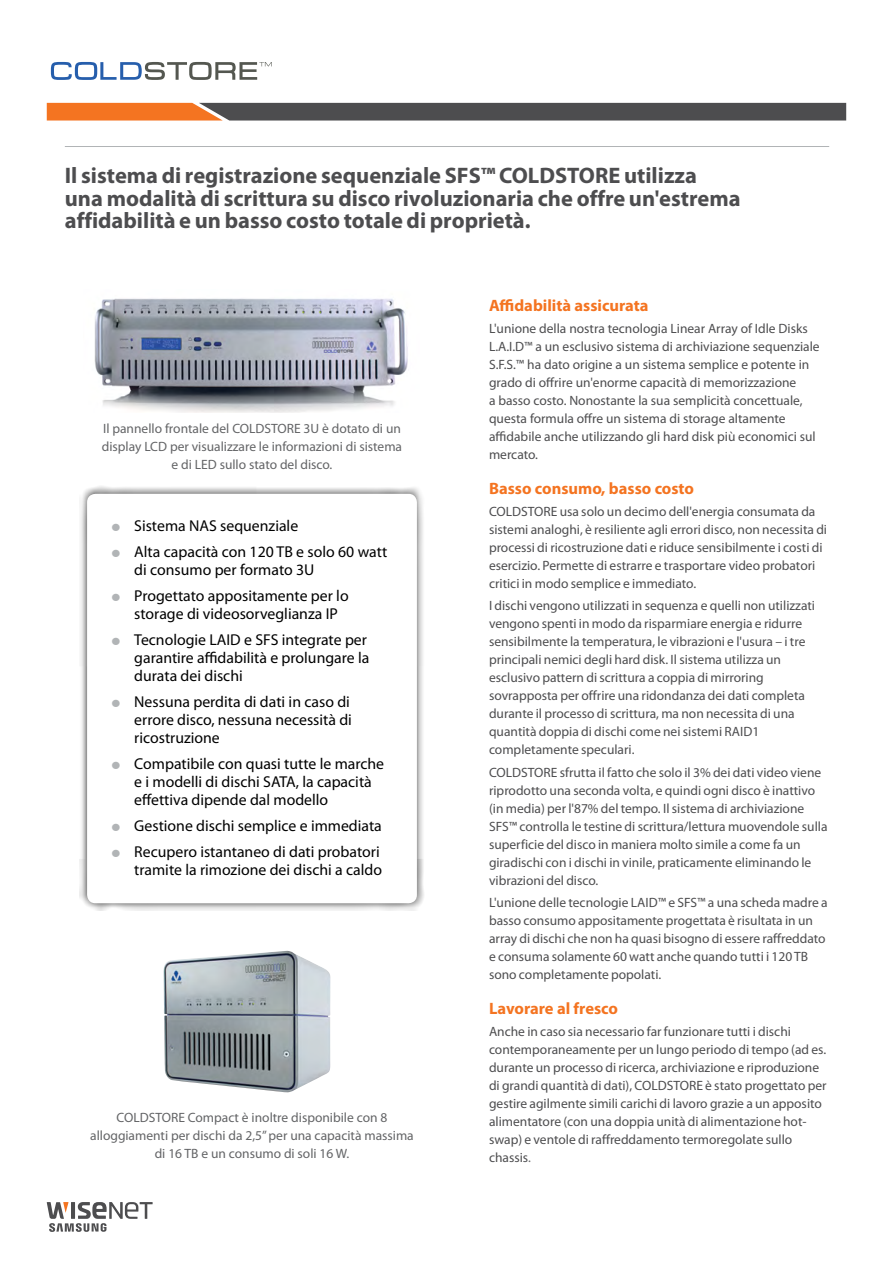
<style>
.page{position:relative;width:893px;height:1263px;background:#fff}
.page>*{position:absolute;margin:0;border:0;box-sizing:border-box;transform-origin:0 0}
.t1{font:700 22.5px/22.5px "Myriad Pro";color:#4d4d4f}
.t2{font:700 16.5px "Myriad Pro";color:#f47421}
.t3{font:15.75px/18px "Myriad Pro";color:#000}
.t4{font:13.5px/18px "Myriad Pro";color:#4d4d4f}
.t5{font:13.5px/18px "Myriad Pro";color:#636466;text-align:center}
.s1{color:#b1b4b6}
.s2{color:#6d6e71}
</style>
<div class="page">
<svg style="left:47px;top:1202px;width:106px;height:30px"></svg>
<svg style="left:47px;top:103px;width:799px;height:18px;background:#735a4b"></svg>
<img style="left:163px;top:951px;width:167px;height:141px">
<hr style="left:65px;top:146px;width:764px;height:1px;background:#b1b4b6">
<img style="left:94px;top:298px;width:314px;height:115px">
<div style="left:79px;top:486px;width:346px;height:425px;background:#000;opacity:.75"></div>
<div style="left:87px;top:494px;width:330px;height:409px;background:#fff;border-radius:9px"></div>
<svg style="left:51px;top:62px;width:221px;height:18px"></svg>
<h1 class="t1" style="left:65px;top:164px;width:677px">Il sistema di registrazione sequenziale SFS™ COLDSTORE utilizza una modalità di scrittura su disco rivoluzionaria che offre un'estrema affidabilità e un basso costo totale di proprietà.</h1>
<p class="t5" style="left:102px;top:419px;width:302px">Il pannello frontale del COLDSTORE 3U è dotato di un display LCD per visualizzare le informazioni di sistema e di LED sullo stato del disco.</p>
<p class="t3" style="left:112px;top:516px;width:188px"><span class="s1">●</span> Sistema NAS sequenziale</p>
<p class="t3" style="left:134px;top:542px;width:254px;text-indent:-23px"><span class="s1">●</span> Alta capacità con 120 TB e solo 60 watt di consumo per formato 3U</p>
<p class="t3" style="left:134px;top:586px;width:216px;text-indent:-23px"><span class="s1">●</span> Progettato appositamente per lo storage di videosorveglianza IP</p>
<p class="t3" style="left:134px;top:630px;width:237px;text-indent:-23px"><span class="s1">●</span> Tecnologie LAID e SFS integrate per garantire affidabilità e prolungare la durata dei dischi</p>
<p class="t3" style="left:134px;top:692px;width:219px;text-indent:-23px"><span class="s1">●</span> Nessuna perdita di dati in caso di errore disco, nessuna necessità di ricostruzione</p>
<p class="t3" style="left:134px;top:754px;width:251px;text-indent:-23px"><span class="s1">●</span> Compatibile con quasi tutte le marche e i modelli di dischi SATA, la capacità effettiva dipende dal modello</p>
<p class="t3" style="left:112px;top:816px;width:272px"><span class="s1">●</span> Gestione dischi semplice e immediata</p>
<p class="t3" style="left:112px;top:842px;width:272px;text-align:right"><span class="s1">●</span> Recupero istantaneo di dati probatori tramite la rimozione dei dischi a caldo</p>
<p class="t5" style="left:90px;top:1108px;width:325px">COLDSTORE Compact è inoltre disponibile con 8 alloggiamenti per dischi da 2,5” per una capacità massima di 16 TB e un consumo di soli 16 W.</p>
<p class="t2" style="left:489px;top:294px;width:161px">Affidabilità assicurata</p>
<p class="t4" style="left:489px;top:319px;width:332px">L'unione della nostra tecnologia Linear Array of Idle Disks L.A.I.D™ a un esclusivo sistema di archiviazione sequenziale S.F.S.™ ha dato origine a un sistema semplice e potente in grado di offrire un'enorme capacità di memorizzazione<br>a basso costo. Nonostante la sua semplicità concettuale, questa formula offre un sistema di storage altamente affidabile anche utilizzando gli hard disk più economici sul mercato.</p>
<p class="t2" style="left:489px;top:477px;width:207px">Basso consumo, basso costo</p>
<p class="t4" style="left:489px;top:502px;width:340px">COLDSTORE usa solo un decimo dell'energia consumata da sistemi analoghi, è resiliente agli errori disco, non necessita di processi di ricostruzione dati e riduce sensibilmente i costi di esercizio. Permette di estrarre e trasportare video probatori critici in modo semplice e immediato.</p>
<p class="t4" style="left:489px;top:597px;width:328px">I dischi vengono utilizzati in sequenza e quelli non utilizzati vengono spenti in modo da risparmiare energia e ridurre sensibilmente la temperatura, le vibrazioni e l'usura – i tre principali nemici degli hard disk. Il sistema utilizza un esclusivo pattern di scrittura a coppia di mirroring sovrapposta per offrire una ridondanza dei dati completa durante il processo di scrittura, ma non necessita di una quantità doppia di dischi come nei sistemi RAID1 completamente speculari.</p>
<p class="t4" style="left:489px;top:763px;width:340px">COLDSTORE sfrutta il fatto che solo il 3% dei dati video viene riprodotto una seconda volta, e quindi ogni disco è inattivo (in media) per l'87% del tempo. Il sistema di archiviazione SFS™ controlla le testine di scrittura/lettura muovendole sulla superficie del disco in maniera molto simile a come fa un giradischi con i dischi in vinile, praticamente eliminando le vibrazioni del disco.</p>
<p class="t4" style="left:489px;top:893px;width:340px">L'unione delle tecnologie LAID™ e SFS™ a una scheda madre a basso consumo appositamente progettata è risultata in un array di dischi che non ha quasi bisogno di essere raffreddato e consuma solamente 60 watt anche quando tutti i 120 TB sono completamente popolati.</p>
<p class="t2" style="left:489px;top:997px;width:131px">Lavorare al fresco</p>
<p class="t4" style="left:489px;top:1022px;width:339px">Anche in caso sia necessario far funzionare tutti i dischi contemporaneamente per un lungo periodo di tempo (ad es. durante un processo di ricerca, archiviazione e riproduzione di grandi quantità di dati), COLDSTORE è stato progettato per gestire agilmente simili carichi di lavoro grazie a un apposito alimentatore (con una doppia unità di alimentazione hot&shy;swap) e ventole di raffreddamento termoregolate sullo chassis<span class="s2">.</span></p>
</div>
